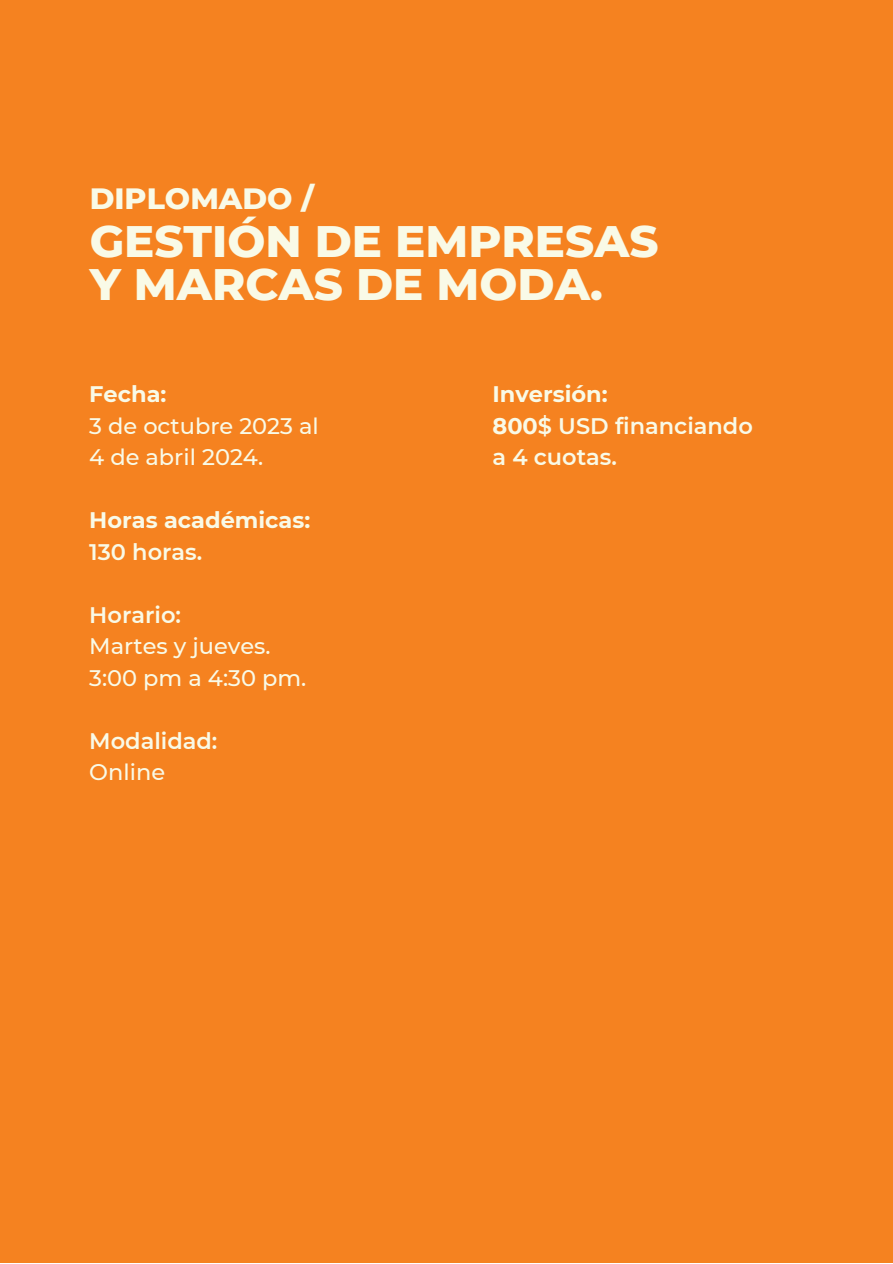
<style>
.page{position:relative;width:893px;height:1264px;background:#fff}
.page>*{position:absolute;margin:0;border:0;box-sizing:border-box;transform-origin:0 0}
.t1{font:800 45px/42.8px "Montserrat";color:#f9fae7}
.t2{font:800 30px "Montserrat";color:#f9fae7}
.t3{font:500 22.5px/31.5px "Montserrat";color:#f9fae7}
.t4{font:600 22.5px/31.5px "Montserrat";color:#f9fae7}
.t5{font:700 22.5px "Montserrat";color:#f9fae7}
.s1{font-weight:700}
</style>
<div class="page">
<div style="left:0;top:0;width:892px;height:1262px;background:#f58220"></div>
<p class="t2" style="left:90px;top:180px;width:226px">DIPLOMADO /</p>
<p class="t1" style="left:90px;top:219px;width:570px">GESTIÓN DE EMPRESAS<br>Y MARCAS DE MODA.</p>
<p class="t5" style="left:89px;top:380px;width:79px">Fecha:</p>
<p class="t3" style="left:89px;top:410px;width:231px">3 de octubre 2023 al<br>4 de abril 2024.</p>
<p class="t5" style="left:89px;top:506px;width:222px">Horas académicas:</p>
<p class="t4" style="left:89px;top:536px;width:115px">130 horas.</p>
<p class="t4" style="left:89px;top:599px;width:93px">Horario:</p>
<p class="t3" style="left:89px;top:630px;width:183px">Martes y jueves.</p>
<p class="t3" style="left:89px;top:662px;width:218px">3:00 pm a 4:30 pm.</p>
<p class="t4" style="left:89px;top:725px;width:130px">Modalidad:</p>
<p class="t3" style="left:89px;top:756px;width:77px">Online</p>
<p class="t5" style="left:492px;top:380px;width:117px">Inversión:</p>
<p class="t4" style="left:492px;top:410px;width:262px"><span class="s1">800</span>$ USD financiando a 4 cuotas.</p>
</div>
